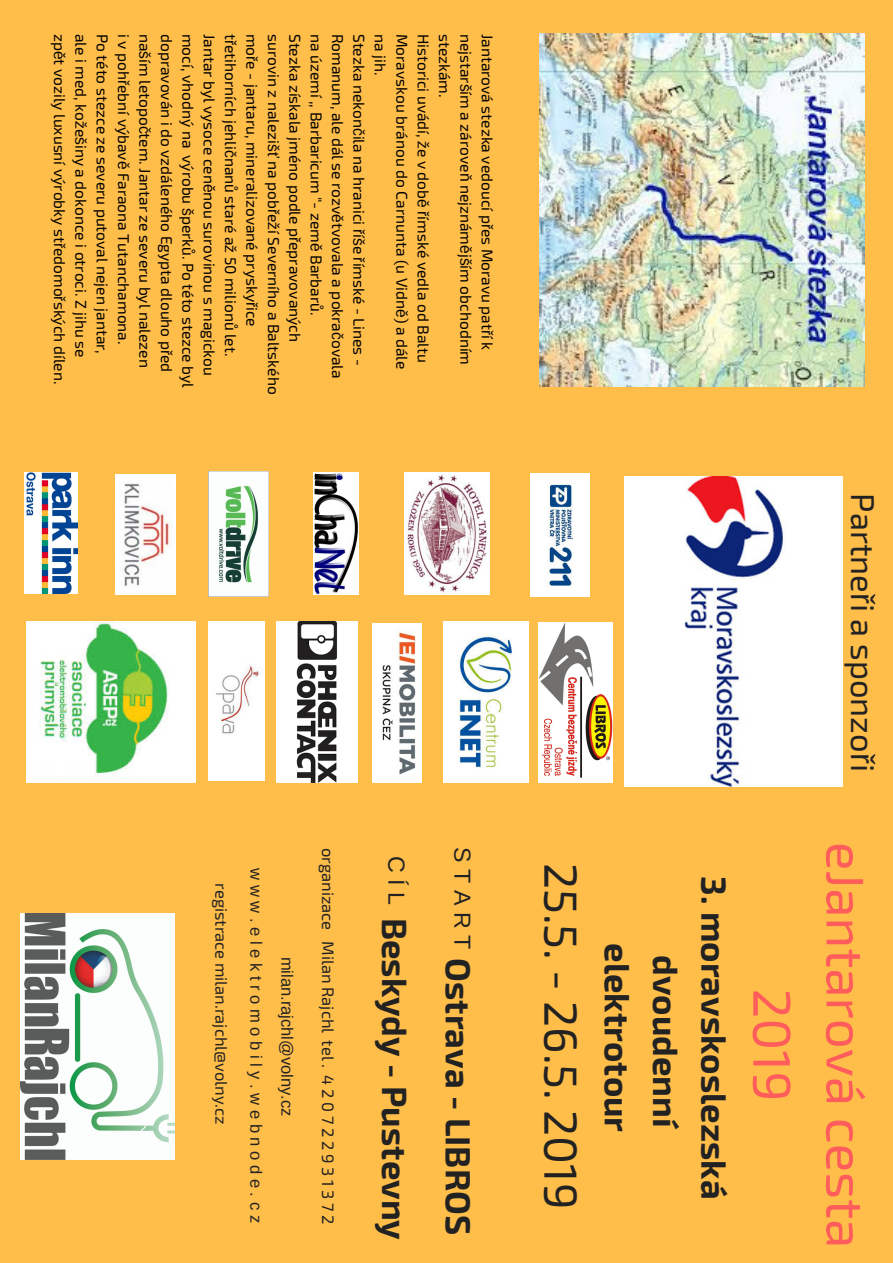
<style>
.page{position:relative;width:893px;height:1263px;background:#ffbd4a}
.page>*{position:absolute;margin:0;border:0;box-sizing:border-box;transform-origin:0 0}
.t1{font:52.95px/73.2px "Exo 2";color:#ff5c5c;text-align:center}
.t2{font:46.35px "Exo 2";color:#222}
.t3{font:700 34.8px/48.4px "Exo 2";color:#222;text-align:center}
.t4{font:32.7px "Exo 2";color:#222}
.t5{font:23.25px "Arimo";letter-spacing:.275em;color:#222}
.t6{font:16.5px "Exo 2";color:#222}
.t7{font:16.5px "Arimo";letter-spacing:.275em;color:#222}
.t8{font:16.5px "Arimo";color:#222}
.t9{font:15.6px/21.5px "Exo 2";color:#000}
.s1{font-family:"Liberation Sans"}
</style>
<div class="page">
<img style="left:539px;top:34px;width:326px;height:352px">
<img style="left:539px;top:622px;width:73px;height:160px">
<img style="left:625px;top:476px;width:217px;height:310px">
<img style="left:20px;top:913px;width:155px;height:247px">
<img style="left:26px;top:621px;width:169px;height:161px">
<img style="left:443px;top:621px;width:86px;height:161px">
<img style="left:313px;top:473px;width:45px;height:121px">
<img style="left:25px;top:473px;width:53px;height:120px">
<img style="left:208px;top:472px;width:60px;height:125px">
<img style="left:116px;top:474px;width:60px;height:120px">
<img style="left:209px;top:621px;width:55px;height:160px">
<img style="left:404px;top:473px;width:86px;height:121px">
<img style="left:531px;top:473px;width:58px;height:123px">
<img style="left:276px;top:621px;width:81px;height:161px">
<img style="left:372px;top:623px;width:50px;height:159px">
<p class="t9" style="left:499px;top:34px;width:362px;rotate:90deg">Jantarová stezka vedoucí p<span class="s1">ř</span>es Moravu pat<span class="s1">ř</span>í k nejstar<span class="s1">š</span>ím a zárove<span class="s1">ň</span> nejznám<span class="s1">ě</span>j<span class="s1">š</span>ím obchodním stezkám.<br>Historici uvádí, <span class="s1">ž</span>e v dob<span class="s1">ě ř</span>ímské vedla od Baltu Moravskou bránou do Carnunta (u Vidn<span class="s1">ě</span>) a dále<br>na jih.<br>Stezka nekon<span class="s1">č</span>ila na hranici <span class="s1">ř</span>í<span class="s1">š</span>e <span class="s1">ř</span>ímské - Lines - Romanum, ale dál se rozv<span class="s1">ě</span>tvovala a pokra<span class="s1">č</span>ovala na území ,, Barbaricum "- zem<span class="s1">ě</span> Barbar<span class="s1">ů</span>.<br>Stezka získala jméno podle p<span class="s1">ř</span>epravovaných surovin z nalezi<span class="s1">šť</span> na pob<span class="s1">ř</span>e<span class="s1">ž</span>í Severního a Baltského mo<span class="s1">ř</span>e - jantaru, mineralizované prysky<span class="s1">ř</span>ice t<span class="s1">ř</span>etihorních jehli<span class="s1">č</span>nan<span class="s1">ů</span> staré a<span class="s1">ž</span> 50 milion<span class="s1">ů</span> let.<br>Jantar byl vysoce cen<span class="s1">ě</span>nou surovinou s magickou mocí, vhodný na výrobu <span class="s1">š</span>perk<span class="s1">ů</span>. Po této stezce byl dopravován i do vzdáleného Egypta dlouho p<span class="s1">ř</span>ed na<span class="s1">š</span>ím letopo<span class="s1">č</span>tem. Jantar ze severu byl nalezen<br>i v poh<span class="s1">ř</span>ební výbav<span class="s1">ě</span> Faraona Tutanchamona.<br>Po této stezce ze severu putoval nejen jantar,<br>ale i med, ko<span class="s1">ž</span>e<span class="s1">š</span>iny a dokonce i otroci. Z jihu se<br>zp<span class="s1">ě</span>t vozily luxusní výrobky st<span class="s1">ř</span>edomo<span class="s1">ř</span>ských dílen.</p>
<p class="t6" style="left:232px;top:883px;width:243px;rotate:90deg">registrace milan.rajchl@volny.cz</p>
<p class="t7" style="left:265px;top:868px;width:356px;rotate:90deg">www.elektromobily.webnode.cz</p>
<p class="t8" style="left:296px;top:956px;width:161px;rotate:90deg">milan.rajchl@volny.cz</p>
<p class="t6" style="left:339px;top:848px;width:378px;rotate:90deg">organizace Milan Rajchl tel . 4 2 0 7 2 2 9 3 1 3 7 2</p>
<h3 class="t5" style="left:409px;top:856px;width:50px;rotate:90deg">CÍL</h3>
<h3 class="t3" style="left:421px;top:918px;width:324px;rotate:90deg">Beskydy - Pustevny</h3>
<h3 class="t5" style="left:475px;top:847px;width:103px;rotate:90deg">START</h3>
<h3 class="t3" style="left:484px;top:958px;width:278px;rotate:90deg">Ostrava - LIBROS</h3>
<h3 class="t4" style="left:884px;top:493px;width:280px;rotate:90deg">Partne<span class="s1">ř</span>i a sponzo<span class="s1">ř</span>i</h3>
<h2 class="t2" style="left:591px;top:863px;width:348px;rotate:90deg">25.5. - 26.5. 2019</h2>
<h3 class="t3" style="left:740px;top:876px;width:325px;rotate:90deg">3. moravskoslezská dvoudenní elektrotour</h3>
<h1 class="t1" style="left:884px;top:842px;width:408px;rotate:90deg">eJantarová cesta<br>2019</h1>
</div>
